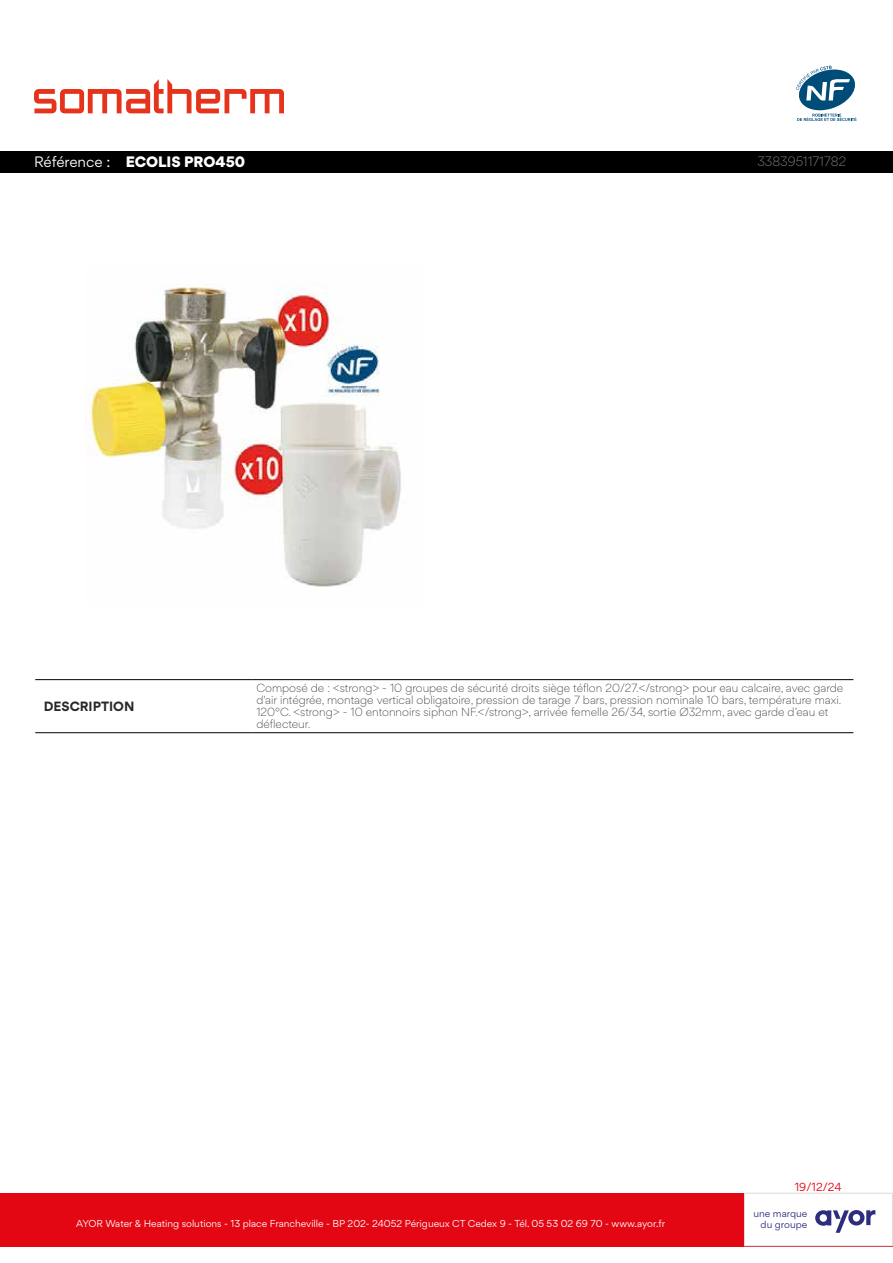
<style>
.page{position:relative;width:893px;height:1263px;background:#fff}
.page>*{position:absolute;margin:0;border:0;box-sizing:border-box;transform-origin:0 0}
.t1{font:900 13.5px "Gordita";color:#fff}
.t2{font:300 12px "Gordita";color:#9d9d9c}
.t3{font:700 12px "Gordita";color:#282827}
.t4{font:300 10.5px/12px "Gordita";color:#282827}
.t5{font:10.5px "Gordita";color:#e30613}
.t6{font:9px "Gordita";color:#fff}
.t7{font:9px/10.5px "Gordita";color:#2d2d7e;text-align:right}
.s1{font-weight:400}
</style>
<div class="page">
<div style="left:0;top:1193px;width:893px;height:53px;background:#e30613"></div>
<div style="left:744px;top:1193px;width:149px;height:53px;background:#fff"></div>
<div style="left:744px;top:1193px;width:149px;height:53px;border:1px solid #dadada"></div>
<svg style="left:796px;top:66px;width:61px;height:55px"></svg>
<svg style="left:815px;top:1210px;width:60px;height:23px"></svg>
<svg style="left:34px;top:79px;width:250px;height:34px"></svg>
<div style="left:0;top:151px;width:893px;height:21px;background:#000"></div>
<hr style="left:35px;top:679px;width:217px;height:1px;background:#000">
<hr style="left:252px;top:679px;width:601px;height:1px;background:#000">
<hr style="left:35px;top:732px;width:217px;height:1px;background:#000">
<hr style="left:252px;top:732px;width:601px;height:1px;background:#000">
<img style="left:85px;top:284px;width:316px;height:303px">
<p class="t1" style="left:34px;top:151px;width:213px"><span class="s1">Référence :</span> ECOLIS PRO450</p>
<p class="t2" style="left:757px;top:153px;width:90px">3383951171782</p>
<p class="t3" style="left:44px;top:697px;width:92px">DESCRIPTION</p>
<p class="t4" style="left:256px;top:682px;width:588px">Composé de : &lt;strong&gt; - 10 groupes de sécurité droits siège téflon 20/27.&lt;/strong&gt; pour eau calcaire, avec garde d'air intégrée, montage vertical obligatoire, pression de tarage 7 bars, pression nominale 10 bars, température maxi.<br>120°C. &lt;strong&gt; - 10 entonnoirs siphon NF.&lt;/strong&gt;, arrivée femelle 26/34, sortie Ø32mm, avec garde d’eau et déflecteur.</p>
<p class="t6" style="left:76px;top:1216px;width:590px">AYOR Water &amp; Heating solutions - 13 place Francheville - BP 202- 24052 Périgueux CT Cedex 9 - Tél. 05 53 02 69 70 - www.ayor.fr</p>
<p class="t5" style="left:795px;top:1179px;width:48px">19/12/24</p>
<p class="t7" style="left:754px;top:1208px;width:55px">une marque du groupe</p>
</div>
